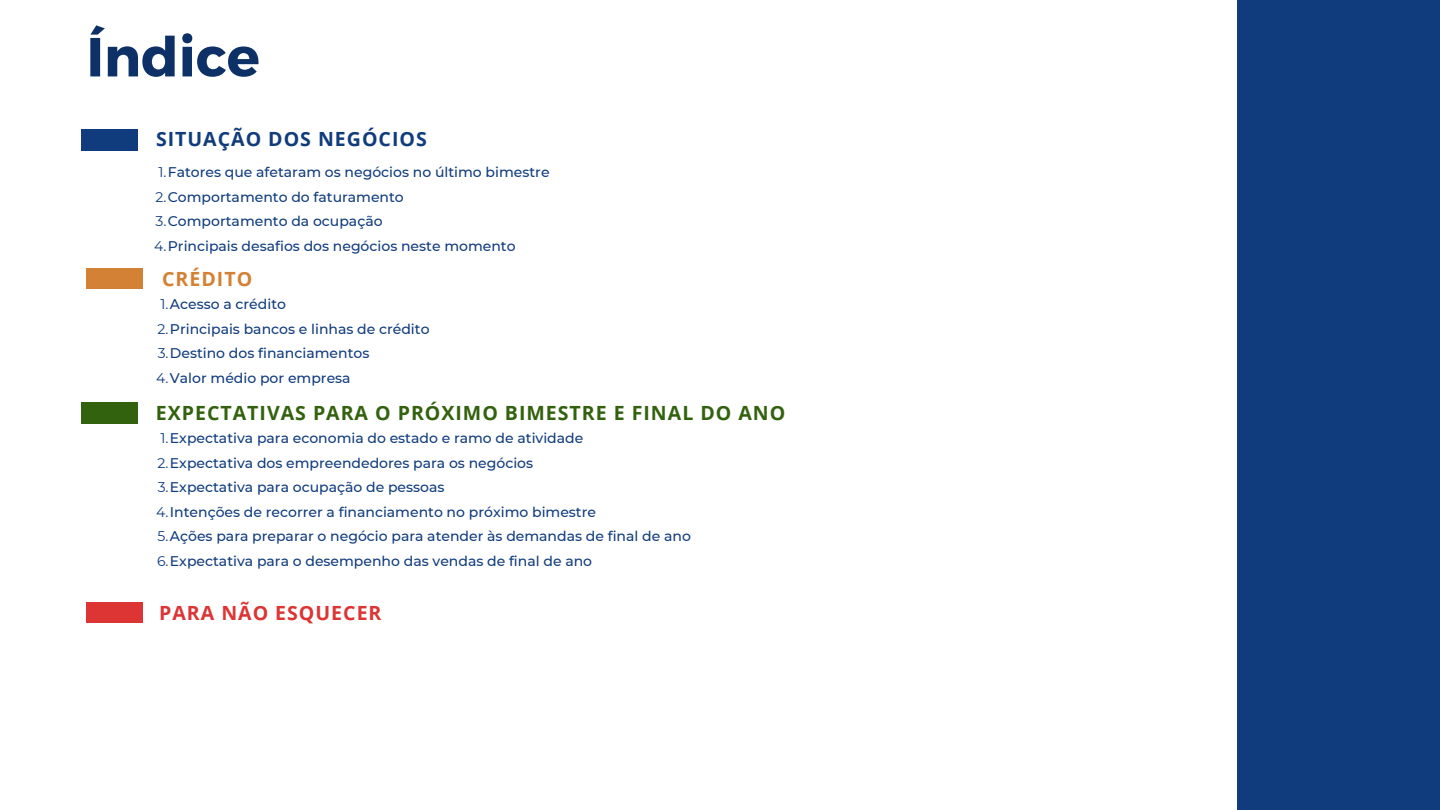
<style>
.page{position:relative;width:1440px;height:810px;background:#fff}
.page>*{position:absolute;margin:0;border:0;box-sizing:border-box;transform-origin:0 0}
.t1{font:700 55px "Montserrat";color:#0d3166}
.t2{font:700 19.6px "Open Sans";letter-spacing:.05em;color:#32620e}
.t3{font:700 19.6px "Open Sans";letter-spacing:.05em;color:#103c7d}
.t4{font:700 19.6px "Open Sans";letter-spacing:.05em;color:#dd3434}
.t5{font:700 19.6px "Open Sans";letter-spacing:.05em;color:#d38235}
.t6{font:500 14px "Montserrat";color:#103c7d}
.s1{font-weight:400}
</style>
<div class="page">
<div style="left:1238px;top:0;width:202px;height:810px;background:#103c7d"></div>
<div style="left:81px;top:130px;width:57px;height:20px;background:#103c7d"></div>
<div style="left:86px;top:269px;width:57px;height:20px;background:#d38235"></div>
<div style="left:81px;top:403px;width:57px;height:20px;background:#32620e"></div>
<div style="left:86px;top:602px;width:57px;height:21px;background:#dd3434"></div>
<p class="t1" style="left:86px;top:21px;width:175px">Índice</p>
<h1 class="t3" style="left:156px;top:125px;width:272px">SITUAÇÃO DOS NEGÓCIOS</h1>
<h2 class="t6" style="left:158px;top:163px;width:393px"><span class="s1">1.</span>Fatores que afetaram os negócios no último bimestre</h2>
<p class="t6" style="left:156px;top:188px;width:250px"><span class="s1">2.</span>Comportamento do faturamento</p>
<p class="t6" style="left:156px;top:212px;width:229px"><span class="s1">3.</span>Comportamento da ocupação</p>
<p class="t6" style="left:154px;top:237px;width:363px"><span class="s1">4.</span>Principais desafios dos negócios neste momento</p>
<p class="t5" style="left:162px;top:265px;width:92px">CRÉDITO</p>
<p class="t6" style="left:161px;top:296px;width:127px"><span class="s1">1.</span>Acesso a crédito</p>
<h2 class="t6" style="left:158px;top:320px;width:273px"><span class="s1">2.</span>Principais bancos e linhas de crédito</h2>
<p class="t6" style="left:158px;top:345px;width:213px"><span class="s1">3.</span>Destino dos financiamentos</p>
<p class="t6" style="left:156px;top:369px;width:196px"><span class="s1">4.</span>Valor médio por empresa</p>
<p class="t2" style="left:156px;top:399px;width:631px">EXPECTATIVAS PARA O PRÓXIMO BIMESTRE E FINAL DO ANO</p>
<p class="t6" style="left:161px;top:430px;width:424px"><span class="s1">1.</span>Expectativa para economia do estado e ramo de atividade</p>
<p class="t6" style="left:158px;top:454px;width:377px"><span class="s1">2.</span>Expectativa dos empreendedores para os negócios</p>
<h2 class="t6" style="left:158px;top:479px;width:288px"><span class="s1">3.</span>Expectativa para ocupação de pessoas</h2>
<p class="t6" style="left:156px;top:503px;width:441px"><span class="s1">4.</span>Intenções de recorrer a financiamento no próximo bimestre</p>
<p class="t6" style="left:158px;top:528px;width:535px"><span class="s1">5.</span>Ações para preparar o negócio para atender às demandas de final de ano</p>
<p class="t6" style="left:157px;top:552px;width:437px"><span class="s1">6.</span>Expectativa para o desempenho das vendas de final de ano</p>
<p class="t4" style="left:159px;top:599px;width:224px">PARA NÃO ESQUECER</p>
</div>
